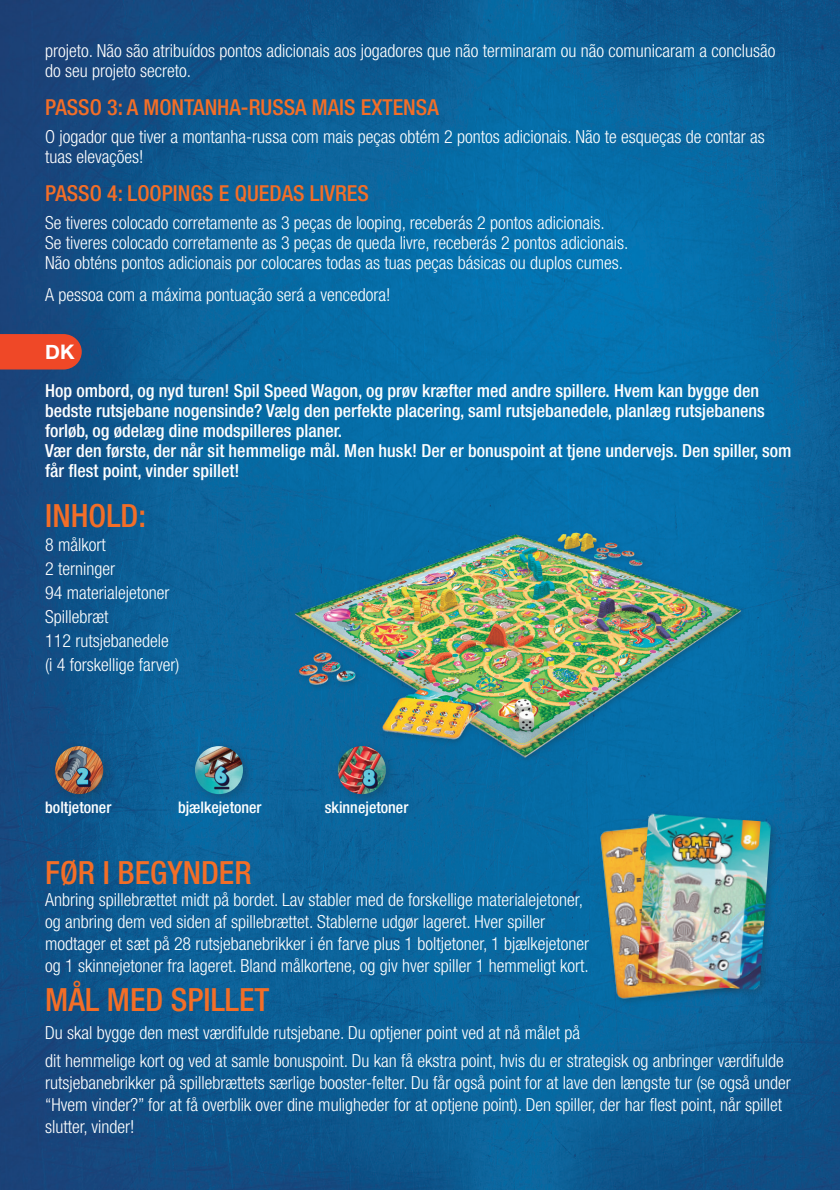
<style>
.page{position:relative;width:840px;height:1190px;background:#fff}
.page>*{position:absolute;margin:0;border:0;box-sizing:border-box;transform-origin:0 0}
.t1{font:500 condensed 32px "Helvetica Neue LT Std";color:#f36e27}
.t2{font:500 condensed 22px "Helvetica Neue LT Std";color:#f36e27}
.t3{font:700 20px "Helvetica Neue";color:#fff}
.t4{font:300 condensed 18px/22px "Helvetica Neue LT Std";color:#fff}
.t5{font:500 condensed 18px/20px "Helvetica Neue LT Std";color:#fff}
.t6{font:500 condensed 16px "Helvetica Neue LT Std";color:#fff}
</style>
<div class="page">
<img style="left:0;top:0;width:839px;height:1189px">
<svg style="left:0;top:334px;width:82px;height:35px;background:#e3482b"></svg>
<img style="left:289px;top:522px;width:457px;height:251px">
<div style="left:189px;top:740px;width:67px;height:67px;background:#231f20;opacity:.25"></div>
<img style="left:195px;top:746px;width:48px;height:48px;border-radius:24px">
<div style="left:49px;top:740px;width:67px;height:67px;background:#231f20;opacity:.25"></div>
<img style="left:55px;top:746px;width:48px;height:48px;border-radius:24px">
<div style="left:332px;top:740px;width:67px;height:67px;background:#231f20;opacity:.25"></div>
<img style="left:338px;top:746px;width:48px;height:48px;border-radius:24px">
<img style="left:597px;top:816px;width:145px;height:187px">
<div style="left:633px;top:809px;width:146px;height:189px;background:#231f20;opacity:.25"></div>
<img style="left:636px;top:813px;width:135px;height:176px">
<p class="t4" style="left:45px;top:40px;width:731px;line-height:20px">projeto. Não são atribuídos pontos adicionais aos jogadores que não terminaram ou não comunicaram a conclusão do seu projeto secreto.</p>
<p class="t2" style="left:45px;top:94px;width:395px">PASSO 3: A MONTANHA-RUSSA MAIS EXTENSA</p>
<p class="t4" style="left:45px;top:126px;width:720px;line-height:20px">O jogador que tiver a montanha-russa com mais peças obtém 2 pontos adicionais. Não te esqueças de contar as tuas elevações!</p>
<p class="t2" style="left:45px;top:180px;width:325px">PASSO 4: LOOPINGS E QUEDAS LIVRES</p>
<p class="t4" style="left:45px;top:211px;width:561px">Se tiveres colocado corretamente as 3 peças de looping, receberás 2 pontos adicionais.</p>
<p class="t4" style="left:45px;top:231px;width:584px">Se tiveres colocado corretamente as 3 peças de queda livre, receberás 2 pontos adicionais.</p>
<p class="t4" style="left:45px;top:251px;width:579px">Não obténs pontos adicionais por colocares todas as tuas peças básicas ou duplos cumes.</p>
<p class="t4" style="left:45px;top:283px;width:346px">A pessoa com a máxima pontuação será a vencedora!</p>
<p class="t3" style="left:45px;top:336px;width:31px">DK</p>
<p class="t5" style="left:45px;top:381px;width:720px">Hop ombord, og nyd turen! Spil Speed Wagon, og prøv kræfter med andre spillere. Hvem kan bygge den bedste rutsjebane nogensinde? Vælg den perfekte placering, saml rutsjebanedele, planlæg rutsjebanens forløb, og ødelæg dine modspilleres planer.</p>
<p class="t5" style="left:45px;top:441px;width:747px">Vær den første, der når sit hemmelige mål. Men husk! Der er bonuspoint at tjene undervejs. Den spiller, som får flest point, vinder spillet!</p>
<p class="t1" style="left:45px;top:496px;width:102px">INHOLD:</p>
<p class="t4" style="left:45px;top:533px;width:62px">8 målkort</p>
<p class="t4" style="left:45px;top:557px;width:71px">2 terninger</p>
<p class="t4" style="left:45px;top:581px;width:126px">94 materialejetoner</p>
<p class="t4" style="left:45px;top:605px;width:65px">Spillebræt</p>
<p class="t4" style="left:45px;top:629px;width:125px">112 rutsjebanedele</p>
<p class="t4" style="left:45px;top:653px;width:136px">(i 4 forskellige farver)</p>
<p class="t6" style="left:45px;top:797px;width:68px">boltjetoner</p>
<p class="t6" style="left:178px;top:797px;width:85px">bjælkejetoner</p>
<p class="t6" style="left:325px;top:797px;width:85px">skinnejetoner</p>
<p class="t1" style="left:45px;top:853px;width:208px">FØR I BEGYNDER</p>
<p class="t4" style="left:45px;top:888px;width:545px">Anbring spillebrættet midt på bordet. Lav stabler med de forskellige materialejetoner, og anbring dem ved siden af spillebrættet. Stablerne udgør lageret. Hver spiller modtager et sæt på 28 rutsjebanebrikker i én farve plus 1 boltjetoner, 1 bjælkejetoner og 1 skinnejetoner fra lageret. Bland målkortene, og giv hver spiller 1 hemmeligt kort.</p>
<p class="t1" style="left:45px;top:980px;width:225px">MÅL MED SPILLET</p>
<p class="t4" style="left:45px;top:1018px;width:740px;line-height:28px">Du skal bygge den mest værdifulde rutsjebane. Du optjener point ved at nå målet på<br>dit hemmelige kort og ved at samle bonuspoint. Du kan få ekstra point, hvis du er strategisk og anbringer værdifulde</p>
<p class="t4" style="left:45px;top:1071px;width:746px">rutsjebanebrikker på spillebrættets særlige booster-felter. Du får også point for at lave den længste tur (se også under “Hvem vinder?” for at få overblik over dine muligheder for at optjene point). Den spiller, der har flest point, når spillet slutter, vinder!</p>
</div>
